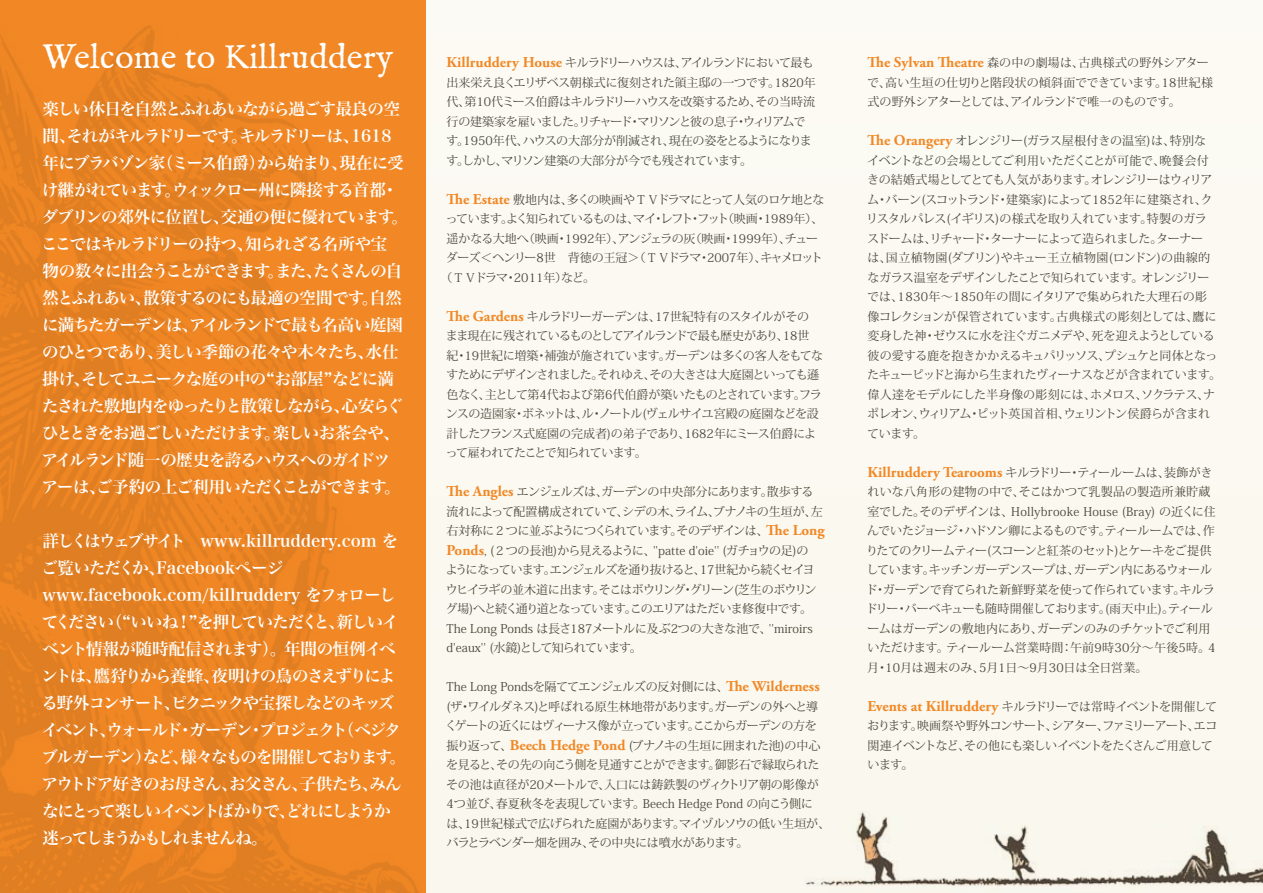
<style>
.page{position:relative;width:1263px;height:893px;background:#fbf9f1}
.page>*{position:absolute;margin:0;border:0;box-sizing:border-box;transform-origin:0 0}
.t1{font:34.5px "IM FELL English Roman";letter-spacing:.01em;color:#fff}
.t2{font:16.5px/27px "Hira Min Pro N W6";letter-spacing:-.065em;color:#fff}
.t3{font:700 15px "Adobe Garamond Pro";color:#f18825}
.t4{font:12px/19.5px "Koz Min Pr 6 N";letter-spacing:-.04em;color:#474639}
.t5{font:12px/19.5px "Koz Min Pr 6 N";letter-spacing:-.01em;color:#474639}
.t6{font:12px/19.5px "Koz Min Pr 6 N";letter-spacing:-.06em;color:#474639}
.t7{font:12px/19.5px "Koz Min Pr 6 N";letter-spacing:.005em;color:#474639}
.t8{font:12px "Koz Min Pr 6 N";color:#474639}
.t9{font:12px "Koz Min Pr 6 N";letter-spacing:-.075em;color:#474639}
.s1{font-family:"Adobe Garamond Pro";font-weight:700;font-size:15px;color:#f18825}
.s2{font-family:"Koz Min Pr 6 N";font-weight:400;font-size:12px;color:#474639}
</style>
<div class="page">
<img style="left:0;top:0;width:425px;height:893px">
<img style="left:805px;top:811px;width:458px;height:76px">
<h1 class="t1" style="left:43px;top:37px;width:352px">Welcome to Killruddery</h1>
<p class="t2" style="left:41px;top:94px;width:369px">楽しい休日を自然とふれあいながら過ごす最良の空間、それがキルラドリーです。キルラドリーは、1618年にブラバゾン家（ミース伯爵）から始まり、現在に受け継がれています。ウィックロー州に隣接する首都・ダブリンの郊外に位置し、交通の便に優れています。ここではキルラドリーの持つ、知られざる名所や宝<br>物の数々に出会うことができます。また、たくさんの自然とふれあい、散策するのにも最適の空間です。自然に満ちたガーデンは、アイルランドで最も名高い庭園のひとつであり、美しい季節の花々や木々たち、水仕掛け、そしてユニークな庭の中の“お部屋”などに満たされた敷地内をゆったりと散策しながら、心安らぐひとときをお過ごしいただけます。楽しいお茶会や、アイルランド随一の歴史を誇るハウスへのガイドツアーは、ご予約の上ご利用いただくことができます。</p>
<p class="t2" style="left:41px;top:526px;width:366px">詳しくはウェブサイト　www.killruddery.com をご覧いただくか、Facebookページ　www.facebook.com/killruddery をフォローしてください（“いいね！”を押していただくと、新しいイベント情報が随時配信されます）。年間の恒例イベントは、鷹狩りから養蜂、夜明けの鳥のさえずりによる野外コンサート、ピクニックや宝探しなどのキッズイベント、ウォールド・ガーデン・プロジェクト（ベジタブルガーデン）など、様々なものを開催しております。アウトドア好きのお母さん、お父さん、子供たち、みんなにとって楽しいイベントばかりで、どれにしようか迷ってしまうかもしれませんね。</p>
<p class="t4" style="left:446px;top:53px;width:371px"><span class="s1">Killruddery House</span> キルラドリーハウスは、アイルランドにおいて最も出来栄え良くエリザベス朝様式に復刻された領主邸の一つです。1820年代、第10代ミース伯爵はキルラドリーハウスを改築するため、その当時流行の建築家を雇いました。リチャード・マリソンと彼の息子・ウィリアムです。1950年代、ハウスの大部分が削減され、現在の姿をとるようになります。しかし、マリソン建築の大部分が今でも残されています。</p>
<p class="t4" style="left:446px;top:190px;width:380px"><span class="s1">The Estate</span> 敷地内は、多くの映画やＴＶドラマにとって人気のロケ地とな</p>
<p class="t9" style="left:446px;top:212px;width:379px">っています。よく知られているものは、マイ・レフト・フット（映画・1989年）、</p>
<p class="t8" style="left:446px;top:232px;width:373px">遥かなる大地へ（映画・1992年）、アンジェラの灰（映画・1999年）、チュー</p>
<p class="t4" style="left:446px;top:248px;width:378px">ダーズ＜ヘンリー8世　背徳の王冠＞（ＴＶドラマ・2007年）、キャメロット</p>
<p class="t8" style="left:441px;top:271px;width:156px">（ＴＶドラマ・2011年）など。</p>
<p class="t6" style="left:446px;top:307px;width:379px"><span class="s1">The Gardens</span> キルラドリーガーデンは、17世紀特有のスタイルがそのまま現在に残されているものとしてアイルランドで最も歴史があり、18世紀・19世紀に増築・補強が施されています。ガーデンは多くの客人をもてなすためにデザインされました。それゆえ、その大きさは大庭園といっても遜色なく、主として第4代および第6代伯爵が築いたものとされています。フランスの造園家・ボネットは、ル・ノートル(ヴェルサイユ宮殿の庭園などを設計したフランス式庭園の完成者)の弟子であり、1682年にミース伯爵によって雇われてたことで知られています。</p>
<p class="t4" style="left:445px;top:482px;width:381px"><span class="s1">The Angles</span> エンジェルズは、ガーデンの中央部分にあります。散歩する流れによって配置構成されていて、シデの木、ライム、ブナノキの生垣が、左右対称に２つに並ぶようにつくられています。そのデザインは、<span class="s1">The Long Ponds</span>, (２つの長池)から見えるように、''patte d'oie'' (ガチョウの足)の<br>ようになっています。エンジェルズを通り抜けると、17世紀から続くセイヨウヒイラギの並木道に出ます。そこはボウリング・グリーン(芝生のボウリング場)へと続く通り道となっています。このエリアはただいま修復中です。The Long Ponds は長さ187メートルに及ぶ2つの大きな池で、''miroirs d'eaux'' (水鏡)として知られています。</p>
<p class="t4" style="left:445px;top:677px;width:386px">The Long Pondsを隔ててエンジェルズの反対側には、<span class="s1">The Wilderness<br></span>(ザ・ワイルダネス)と呼ばれる原生林地帯があります。ガーデンの外へと導くゲートの近くにはヴィーナス像が立っています。ここからガーデンの方を振り返って、<span class="s1">Beech Hedge Pond</span> (ブナノキの生垣に囲まれた池)の中心を見ると、その先の向こう側を見通すことができます。御影石で縁取られたその池は直径が20メートルで、入口には鋳鉄製のヴィクトリア朝の彫像が<br>4つ並び、春夏秋冬を表現しています。Beech Hedge Pond の向こう側に<br>は、19世紀様式で広げられた庭園があります。マイヅルソウの低い生垣が、バラとラベンダー畑を囲み、その中央には噴水があります。</p>
<p class="t7" style="left:867px;top:53px;width:348px"><span class="s1">The Sylvan Theatre</span> 森の中の劇場は、古典様式の野外シアターで、高い生垣の仕切りと階段状の傾斜面でできています。18世紀様式の野外シアターとしては、アイルランドで唯一のものです。</p>
<p class="t4" style="left:866px;top:131px;width:356px"><span class="s1">The Orangery</span> オレンジリー(ガラス屋根付きの温室)は、特別な<br>イベントなどの会場としてご利用いただくことが可能で、晩餐会付きの結婚式場としてとても人気があります。オレンジリーはウィリアム・バーン(スコットランド・建築家)によって1852年に建築され、クリスタルパレス(イギリス)の様式を取り入れています。特製のガラスドームは、リチャード・ターナーによって造られました。ターナー<br>は、国立植物園(ダブリン)やキュー王立植物園(ロンドン)の曲線的なガラス温室をデザインしたことで知られています。オレンジリーでは、1830年～1850年の間にイタリアで集められた大理石の彫像コレクションが保管されています。古典様式の彫刻としては、鷹に変身した神・ゼウスに水を注ぐガニメデや、死を迎えようとしている彼の愛する鹿を抱きかかえるキュパリッソス、プシュケと同体となったキューピッドと海から生まれたヴィーナスなどが含まれています。偉人達をモデルにした半身像の彫刻には、ホメロス、ソクラテス、ナポレオン、ウィリアム・ピット英国首相、ウェリントン侯爵らが含まれています。</p>
<p class="t3" style="left:867px;top:463px;width:346px">Killruddery Tearooms <span class="s2">キルラドリー・ティールームは、装飾がき</span></p>
<p class="t5" style="left:866px;top:482px;width:352px">れいな八角形の建物の中で、そこはかつて乳製品の製造所兼貯蔵室でした。そのデザインは、Hollybrooke House (Bray) の近くに住んでいたジョージ・ハドソン卿によるものです。ティールームでは、作りたてのクリームティー(スコーンと紅茶のセット)とケーキをご提供しています。キッチンガーデンスープは、ガーデン内にあるウォールド・ガーデンで育てられた新鮮野菜を使って作られています。キルラドリー・バーベキューも随時開催しております。(雨天中止)。ティールームはガーデンの敷地内にあり、ガーデンのみのチケットでご利用いただけます。ティールーム営業時間：午前9時30分～午後5時。4月・10月は週末のみ、5月1日～9月30日は全日営業。</p>
<p class="t3" style="left:867px;top:697px;width:351px">Events at Killruddery <span class="s2">キルラドリーでは常時イベントを開催して</span></p>
<p class="t4" style="left:867px;top:716px;width:352px">おります。映画祭や野外コンサート、シアター、ファミリーアート、エコ関連イベントなど、その他にも楽しいイベントをたくさんご用意しています。</p>
</div>
